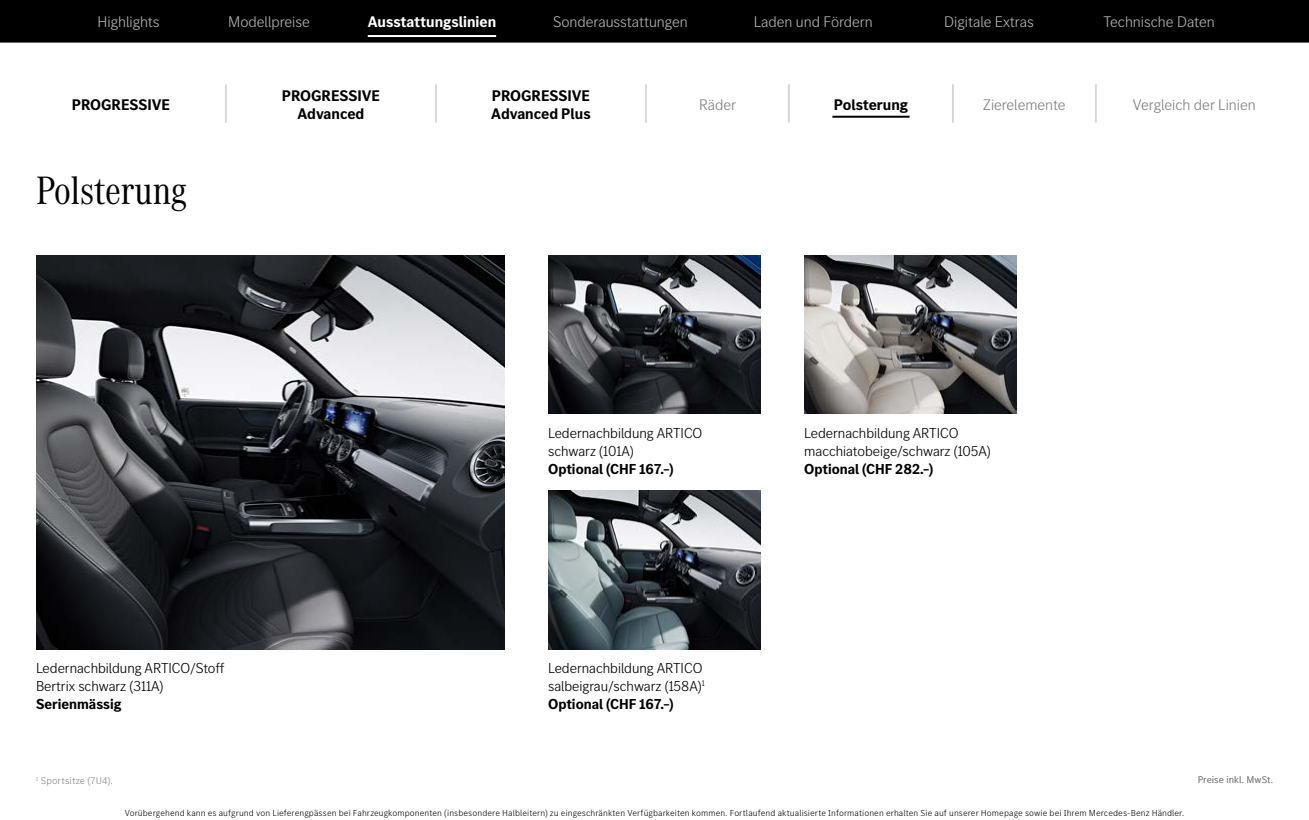
<style>
.page{position:relative;width:1309px;height:820px;background:#fff}
.page>*{position:absolute;margin:0;border:0;box-sizing:border-box;transform-origin:0 0}
.t1{font:300 45.6px "MB Corpo S Title";color:#c8c8c5;scale:.53 1}
.t2{font:41px "MB Corpo A Title Cond";color:#000}
.t3{font:300 16px "MB Corpo S Title";color:#b1b4b4}
.t4{font:700 16px/18px "MB Corpo S Title";color:#000;text-align:center}
.t5{font:300 16px "MB Corpo S Title";color:#808080}
.t6{font:700 16px "MB Corpo S Title";color:#fff}
.t7{font:300 15px/18px "MB Corpo S Title";color:#000}
.t8{font:700 15px "MB Corpo S Title";color:#000}
.t9{font:300 10px "MB Corpo S Text";letter-spacing:.005em;color:#808080}
.t10{font:300 9px "MB Corpo S Text";letter-spacing:.01em;color:#000}
.s1{font-weight:700}
</style>
<div class="page">
<div style="left:0;top:0;width:1309px;height:43px;background:#000"></div>
<hr style="left:368px;top:35px;width:128px;height:2px;background:#fff">
<hr style="left:832px;top:116px;width:78px;height:2px;background:#000">
<img style="left:36px;top:255px;width:469px;height:394px">
<img style="left:548px;top:255px;width:213px;height:159px">
<img style="left:804px;top:255px;width:213px;height:159px">
<img style="left:548px;top:490px;width:213px;height:159px">
<h3 class="t3" style="left:98px;top:12px;width:64px">Highlights</h3>
<h3 class="t3" style="left:228px;top:12px;width:83px">Modellpreise</h3>
<h3 class="t6" style="left:368px;top:11px;width:130px">Ausstattungslinien</h3>
<h3 class="t3" style="left:553px;top:12px;width:136px">Sonderausstattungen</h3>
<h3 class="t3" style="left:754px;top:12px;width:121px">Laden und Fördern</h3>
<h3 class="t3" style="left:944px;top:12px;width:91px">Digitale Extras</h3>
<h3 class="t3" style="left:1103px;top:12px;width:113px">Technische Daten</h3>
<h3 class="t4" style="left:72px;top:95px;width:100px">PROGRESSIVE</h3>
<h2 class="t2" style="left:36px;top:163px;width:152px">Polsterung</h2>
<h1 class="t1" style="left:223px;top:74px;width:11px">|</h1>
<h3 class="t4" style="left:282px;top:86px;width:100px">PROGRESSIVE<br>Advanced</h3>
<h1 class="t1" style="left:433px;top:74px;width:11px">|</h1>
<h3 class="t4" style="left:491px;top:86px;width:101px;text-align:left">PROGRESSIVE<br>Advanced Plus</h3>
<h1 class="t1" style="left:643px;top:74px;width:11px">|</h1>
<h3 class="t5" style="left:699px;top:95px;width:39px">Räder</h3>
<h1 class="t1" style="left:786px;top:74px;width:11px">|</h1>
<h3 class="t4" style="left:834px;top:95px;width:76px">Polsterung</h3>
<h1 class="t1" style="left:950px;top:74px;width:11px">|</h1>
<h3 class="t5" style="left:983px;top:95px;width:84px">Zierelemente</h3>
<h1 class="t1" style="left:1093px;top:74px;width:11px">|</h1>
<h3 class="t5" style="left:1133px;top:95px;width:124px">Vergleich der Linien</h3>
<h3 class="t7" style="left:36px;top:658px;width:190px">Ledernachbildung ARTICO/Stoff<br>Bertrix schwarz (311A)</h3>
<h3 class="t8" style="left:36px;top:694px;width:87px">Serienmässig</h3>
<p class="t9" style="left:36px;top:774px;width:78px"><sup>1</sup> Sportsitze (7U4).</p>
<h3 class="t7" style="left:548px;top:423px;width:156px">Ledernachbildung ARTICO schwarz (101A)</h3>
<h3 class="t8" style="left:548px;top:459px;width:127px">Optional (CHF 167.–)</h3>
<h3 class="t7" style="left:548px;top:658px;width:158px">Ledernachbildung ARTICO salbeigrau/schwarz (158A)<sup>1<br></sup><span class="s1">Optional (CHF 167.–)</span></h3>
<h3 class="t7" style="left:804px;top:423px;width:188px">Ledernachbildung ARTICO macchiatobeige/schwarz (105A)</h3>
<h3 class="t8" style="left:804px;top:459px;width:131px">Optional (CHF 282.–)</h3>
<p class="t9" style="left:1198px;top:773px;width:77px">Preise inkl. MwSt.</p>
<p class="t10" style="left:125px;top:807px;width:1061px">Vorübergehend kann es aufgrund von Lieferengpässen bei Fahrzeugkomponenten (insbesondere Halbleitern) zu eingeschränkten Verfügbarkeiten kommen. Fortlaufend aktualisierte Informationen erhalten Sie auf unserer Homepage sowie bei Ihrem Mercedes-Benz Händler.</p>
</div>
